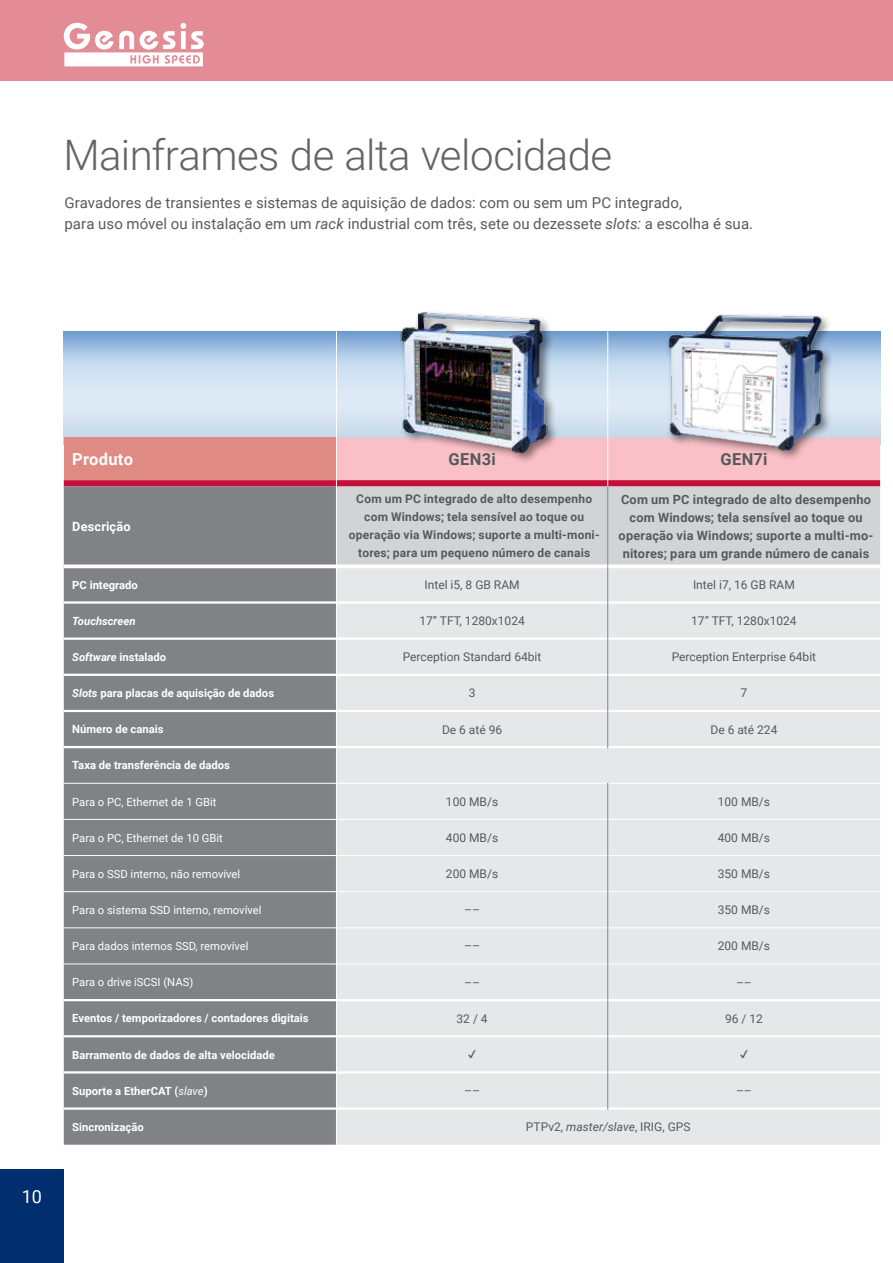
<style>
.page{position:relative;width:893px;height:1263px;background:#fff}
.page>*{position:absolute;margin:0;border:0;box-sizing:border-box;transform-origin:0 0}
.t1{font:300 42px "Roboto";letter-spacing:-.015em;color:#636466}
.t2{font:18px "Roboto";color:#fff}
.t3{font:700 16.5px "Roboto";letter-spacing:.02em;color:#58595b}
.t4{font:700 16.5px "Roboto";letter-spacing:.015em;color:#fff}
.t5{font:15px/21px "Roboto";letter-spacing:.005em;color:#58595b}
.t6{font:700 12.75px/18px "Roboto";letter-spacing:.015em;color:#58595b;text-align:center}
.t7{font:700 12.75px "Roboto";letter-spacing:.01em;color:#fff}
.t8{font:12px "Roboto";color:#58595b}
.t9{font:700 12px/18px "Roboto";letter-spacing:.015em;color:#58595b;text-align:center}
.t10{font:700 11.25px "Roboto";color:#fff}
.t11{font:11.25px "Roboto";color:#fff}
.t12{font:italic 700 11.25px "Roboto";color:#fff}
.t13{font:10.5px "Meiryo";color:#58595b}
.s1{font-style:italic}
.s2{font-weight:400;font-style:italic}
</style>
<div class="page">
<div style="left:0;top:0;width:893px;height:81px;background:#e48c95"></div>
<svg style="left:64px;top:23px;width:140px;height:43px"></svg>
<svg style="left:64px;top:331px;width:816px;height:107px;background:#c2d6eb"></svg>
<div style="left:64px;top:568px;width:272px;height:577px;background:#808285"></div>
<div style="left:337px;top:568px;width:543px;height:577px;background:#e6e7e8"></div>
<svg style="left:64px;top:438px;width:816px;height:126px;background:#c1a8ac"></svg>
<hr style="left:336px;top:486px;width:1px;height:80px;background:#fff">
<hr style="left:607px;top:486px;width:1px;height:80px;background:#6e89b0">
<svg style="left:608px;top:564px;width:272px;height:4px"></svg>
<hr style="left:608px;top:601px;width:272px;height:3px;background:#fff">
<hr style="left:608px;top:637px;width:272px;height:3px;background:#fff">
<hr style="left:608px;top:674px;width:272px;height:2px;background:#fff">
<hr style="left:608px;top:710px;width:272px;height:2px;background:#fff">
<hr style="left:608px;top:999px;width:272px;height:2px;background:#fff">
<hr style="left:608px;top:1035px;width:272px;height:2px;background:#fff">
<hr style="left:608px;top:1071px;width:272px;height:2px;background:#fff">
<hr style="left:608px;top:746px;width:272px;height:2px;background:#fff">
<svg style="left:64px;top:564px;width:272px;height:1px"></svg>
<svg style="left:337px;top:564px;width:270px;height:1px"></svg>
<hr style="left:64px;top:601px;width:272px;height:3px;background:#fff">
<hr style="left:337px;top:601px;width:270px;height:3px;background:#fff">
<hr style="left:64px;top:637px;width:272px;height:3px;background:#fff">
<hr style="left:337px;top:637px;width:270px;height:3px;background:#fff">
<hr style="left:64px;top:674px;width:272px;height:2px;background:#fff">
<hr style="left:337px;top:674px;width:270px;height:2px;background:#fff">
<hr style="left:64px;top:710px;width:272px;height:2px;background:#fff">
<hr style="left:337px;top:710px;width:270px;height:2px;background:#fff">
<hr style="left:64px;top:746px;width:272px;height:2px;background:#fff">
<hr style="left:337px;top:746px;width:270px;height:2px;background:#fff">
<hr style="left:64px;top:999px;width:272px;height:2px;background:#fff">
<hr style="left:337px;top:999px;width:270px;height:2px;background:#fff">
<hr style="left:64px;top:1035px;width:272px;height:2px;background:#fff">
<hr style="left:337px;top:1035px;width:270px;height:2px;background:#fff">
<hr style="left:64px;top:1071px;width:272px;height:2px;background:#fff">
<hr style="left:337px;top:1071px;width:270px;height:2px;background:#fff">
<hr style="left:64px;top:1107px;width:272px;height:3px;background:#fff">
<hr style="left:337px;top:1107px;width:270px;height:3px;background:#fff">
<hr style="left:608px;top:1107px;width:272px;height:3px;background:#fff">
<hr style="left:608px;top:783px;width:272px;height:1px;background:#fff">
<hr style="left:608px;top:819px;width:272px;height:1px;background:#fff">
<hr style="left:608px;top:855px;width:272px;height:1px;background:#fff">
<hr style="left:608px;top:891px;width:272px;height:1px;background:#fff">
<hr style="left:608px;top:927px;width:272px;height:1px;background:#fff">
<hr style="left:608px;top:963px;width:272px;height:1px;background:#fff">
<hr style="left:64px;top:783px;width:272px;height:1px;background:#fff">
<hr style="left:337px;top:783px;width:270px;height:1px;background:#fff">
<hr style="left:64px;top:819px;width:272px;height:1px;background:#fff">
<hr style="left:337px;top:819px;width:270px;height:1px;background:#fff">
<hr style="left:64px;top:855px;width:272px;height:1px;background:#fff">
<hr style="left:337px;top:855px;width:270px;height:1px;background:#fff">
<hr style="left:64px;top:891px;width:272px;height:1px;background:#fff">
<hr style="left:337px;top:891px;width:270px;height:1px;background:#fff">
<hr style="left:64px;top:927px;width:272px;height:1px;background:#fff">
<hr style="left:337px;top:927px;width:270px;height:1px;background:#fff">
<hr style="left:64px;top:963px;width:272px;height:1px;background:#fff">
<hr style="left:337px;top:963px;width:270px;height:1px;background:#fff">
<hr style="left:607px;top:566px;width:1px;height:36px;background:#6e89b0">
<hr style="left:607px;top:602px;width:1px;height:37px;background:#6e89b0">
<hr style="left:607px;top:639px;width:1px;height:36px;background:#6e89b0">
<hr style="left:607px;top:675px;width:1px;height:36px;background:#6e89b0">
<hr style="left:607px;top:711px;width:1px;height:37px;background:#6e89b0">
<hr style="left:607px;top:783px;width:1px;height:36px;background:#6e89b0">
<hr style="left:607px;top:819px;width:1px;height:36px;background:#6e89b0">
<hr style="left:607px;top:855px;width:1px;height:37px;background:#6e89b0">
<hr style="left:607px;top:892px;width:1px;height:36px;background:#6e89b0">
<hr style="left:607px;top:928px;width:1px;height:36px;background:#6e89b0">
<hr style="left:607px;top:964px;width:1px;height:36px;background:#6e89b0">
<hr style="left:607px;top:1000px;width:1px;height:36px;background:#6e89b0">
<hr style="left:607px;top:1036px;width:1px;height:36px;background:#6e89b0">
<hr style="left:607px;top:1072px;width:1px;height:38px;background:#6e89b0">
<img style="left:325px;top:312px;width:301px;height:158px">
<img style="left:587px;top:312px;width:292px;height:156px">
<div style="left:0;top:1169px;width:64px;height:94px;background:#002e6e"></div>
<h1 class="t1" style="left:63px;top:125px;width:550px">Mainframes de alta velocidade</h1>
<p class="t5" style="left:64px;top:191px;width:690px">Gravadores de transientes e sistemas de aquisição de dados: com ou sem um PC integrado,<br>para uso móvel ou instalação em um <span class="s1">rack</span> industrial com três, sete ou dezessete <span class="s1">slots:</span> a escolha é sua.</p>
<h2 class="t2" style="left:22px;top:1184px;width:22px">10</h2>
<h3 class="t4" style="left:72px;top:448px;width:62px">Produto</h3>
<h3 class="t3" style="left:448px;top:448px;width:49px">GEN3i</h3>
<h3 class="t3" style="left:720px;top:448px;width:49px">GEN7i</h3>
<p class="t7" style="left:72px;top:517px;width:60px">Descrição</p>
<p class="t9" style="left:349px;top:490px;width:252px">Com um PC integrado de alto desempenho com Windows; tela sensível ao toque ou operação via Windows; suporte a multi-moni&shy;tores; para um pequeno número de canais</p>
<p class="t6" style="left:619px;top:490px;width:256px">Com um PC integrado de alto desempenho com Windows; tela sensível ao toque ou operação via Windows; suporte a multi-mo&shy;nitores; para um grande número de canais</p>
<p class="t10" style="left:72px;top:577px;width:67px">PC integrado</p>
<p class="t8" style="left:425px;top:576px;width:97px">Intel i5, 8 GB RAM</p>
<p class="t8" style="left:693px;top:576px;width:103px">Intel i7, 16 GB RAM</p>
<p class="t12" style="left:72px;top:613px;width:65px">Touchscreen</p>
<p class="t8" style="left:419px;top:612px;width:107px">17” TFT, 1280x1024</p>
<p class="t8" style="left:691px;top:612px;width:107px">17” TFT, 1280x1024</p>
<p class="t10" style="left:72px;top:649px;width:95px"><span class="s1">Software</span> instalado</p>
<p class="t8" style="left:403px;top:648px;width:140px">Perception Standard 64bit</p>
<p class="t8" style="left:672px;top:648px;width:146px">Perception Enterprise 64bit</p>
<p class="t10" style="left:72px;top:685px;width:203px"><span class="s1">Slots</span> para placas de aquisição de dados</p>
<p class="t8" style="left:469px;top:685px;width:8px">3</p>
<p class="t8" style="left:741px;top:685px;width:8px">7</p>
<p class="t10" style="left:72px;top:721px;width:93px">Número de canais</p>
<p class="t8" style="left:442px;top:721px;width:62px">De 6 até 96</p>
<p class="t8" style="left:710px;top:721px;width:68px">De 6 até 224</p>
<p class="t10" style="left:72px;top:757px;width:159px">Taxa de transferência de dados</p>
<p class="t11" style="left:72px;top:794px;width:146px">Para o PC, Ethernet de 1 GBit</p>
<p class="t8" style="left:446px;top:793px;width:54px">100 MB/s</p>
<p class="t8" style="left:718px;top:793px;width:54px">100 MB/s</p>
<p class="t11" style="left:72px;top:830px;width:152px">Para o PC, Ethernet de 10 GBit</p>
<p class="t8" style="left:446px;top:829px;width:54px">400 MB/s</p>
<p class="t8" style="left:718px;top:829px;width:54px">400 MB/s</p>
<p class="t11" style="left:72px;top:866px;width:170px">Para o SSD interno, não removível</p>
<p class="t8" style="left:446px;top:865px;width:54px">200 MB/s</p>
<p class="t8" style="left:718px;top:865px;width:54px">350 MB/s</p>
<p class="t11" style="left:72px;top:902px;width:191px">Para o sistema SSD interno, removível</p>
<p class="t8" style="left:464px;top:901px;width:17px">––</p>
<p class="t8" style="left:718px;top:901px;width:54px">350 MB/s</p>
<p class="t11" style="left:72px;top:938px;width:178px">Para dados internos SSD, removível</p>
<p class="t8" style="left:464px;top:938px;width:17px">––</p>
<p class="t8" style="left:718px;top:938px;width:54px">200 MB/s</p>
<p class="t11" style="left:72px;top:974px;width:122px">Para o drive iSCSI (NAS)</p>
<p class="t8" style="left:464px;top:974px;width:17px">––</p>
<p class="t8" style="left:736px;top:974px;width:17px">––</p>
<p class="t10" style="left:72px;top:1010px;width:238px">Eventos / temporizadores / contadores digitais</p>
<p class="t8" style="left:457px;top:1010px;width:33px">32 / 4</p>
<p class="t8" style="left:725px;top:1010px;width:39px">96 / 12</p>
<p class="t10" style="left:72px;top:1047px;width:204px">Barramento de dados de alta velocidade</p>
<p class="t13" style="left:468px;top:1047px;width:10px">✔</p>
<p class="t13" style="left:740px;top:1047px;width:10px">✔</p>
<p class="t10" style="left:72px;top:1083px;width:137px">Suporte a EtherCAT (<span class="s2">slave</span>)</p>
<p class="t8" style="left:464px;top:1082px;width:17px">––</p>
<p class="t8" style="left:736px;top:1082px;width:17px">––</p>
<p class="t10" style="left:72px;top:1119px;width:73px">Sincronização</p>
<p class="t8" style="left:526px;top:1118px;width:166px">PTPv2, <span class="s1">master/slave</span>, IRIG, GPS</p>
</div>
